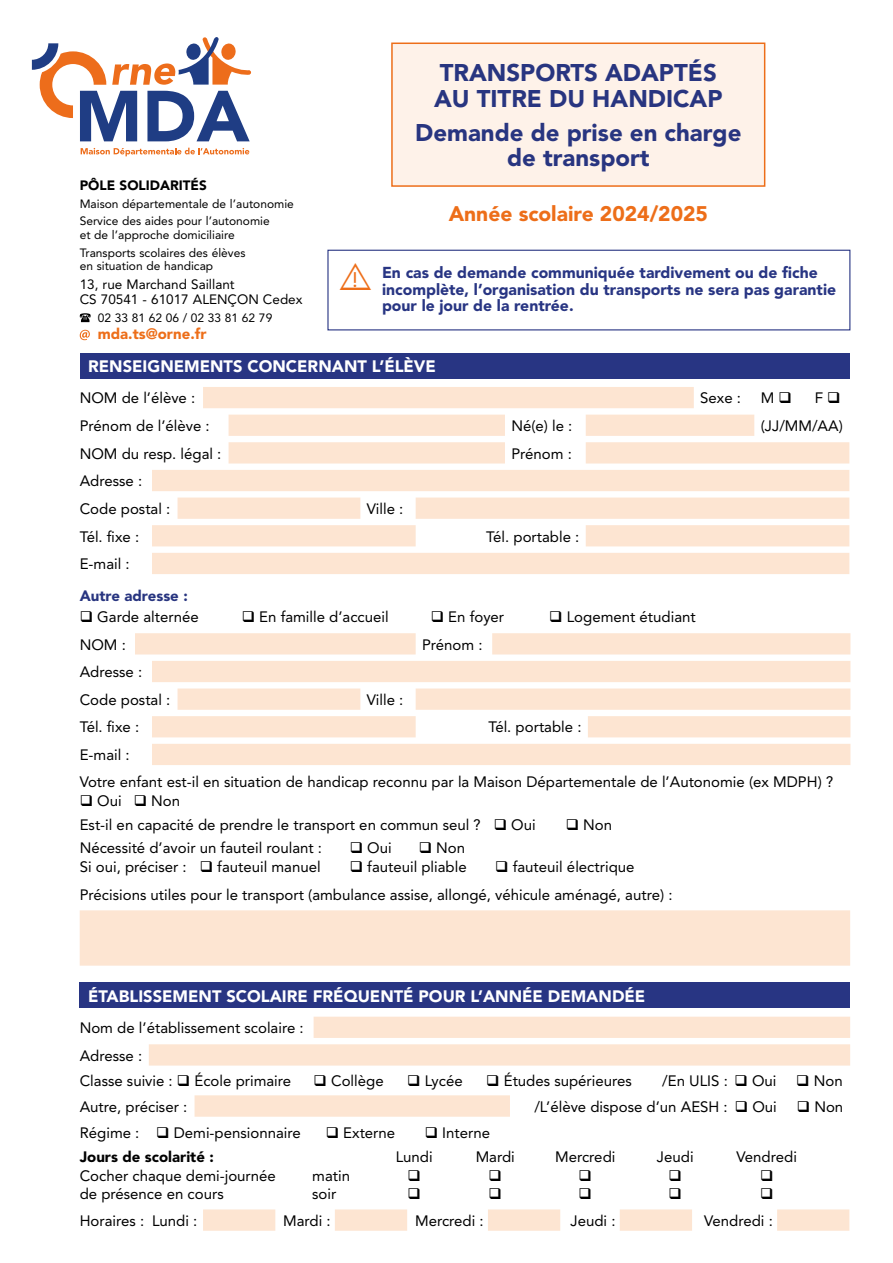
<style>
.page{position:relative;width:893px;height:1263px;background:#fff}
.page>*{position:absolute;margin:0;border:0;box-sizing:border-box;transform-origin:0 0}
.t1{font:900 24px/25.5px "Avenir LT Std";color:#283580}
.t2{font:900 21px "Avenir LT Std";color:#ed6e19}
.t3{font:900 16.5px "Avenir LT Std";color:#fff}
.t4{font:900 15.75px/16.5px "Avenir LT Std";color:#283583}
.t5{font:15px/27.6px "Avenir LT Std";color:#000}
.t6{font:900 15px "Avenir LT Std";color:#000}
.t7{font:900 15px "Avenir LT Std";color:#ed6e19}
.t8{font:900 15px "Avenir LT Std";color:#283580}
.t9{font:13.5px/15px "Avenir LT Std";color:#000}
.t10{font:900 13.5px "Avenir LT Std";color:#000}
.t11{font:12px/17.7px "Avenir LT Std";color:#000}
.s1{font-weight:400;font-size:21px;color:#ed6e19}
</style>
<div class="page">
<svg style="left:80px;top:313px;width:11px;height:9px"></svg>
<svg style="left:80px;top:330px;width:10px;height:10px"></svg>
<svg style="left:81px;top:148px;width:168px;height:8px"></svg>
<svg style="left:32px;top:37px;width:219px;height:104px"></svg>
<div style="left:392px;top:43px;width:373px;height:143px;background:#fef2e9"></div>
<div style="left:391px;top:43px;width:374px;height:144px;border:2px solid #ed6e19"></div>
<div style="left:80px;top:353px;width:769px;height:25px;background:#283583"></div>
<svg style="left:152px;top:387px;width:697px;height:187px;fill:#fde5d2"></svg>
<svg style="left:135px;top:633px;width:715px;height:132px;fill:#fde5d2"></svg>
<svg style="left:80px;top:910px;width:770px;height:207px;fill:#fde5d2"></svg>
<div style="left:80px;top:983px;width:770px;height:25px;background:#283583"></div>
<svg style="left:203px;top:1209px;width:646px;height:22px"></svg>
<div style="left:327px;top:250px;width:523px;height:80px;border:1px solid #283583"></div>
<p class="t10" style="left:80px;top:177px;width:129px">PÔLE SOLIDARITÉS</p>
<p class="t11" style="left:80px;top:195px;width:216px">Maison départementale de l’autonomie<br>Service des aides pour l’autonomie</p>
<p class="t11" style="left:80px;top:226px;width:167px">et de l’approche domiciliaire<br>Transports scolaires des élèves</p>
<p class="t11" style="left:80px;top:257px;width:135px">en situation de handicap</p>
<p class="t9" style="left:80px;top:277px;width:224px">13, rue Marchand Saillant<br>CS 70541 - 61017 ALENÇON Cedex</p>
<p class="t11" style="left:98px;top:309px;width:176px">02 33 81 62 06 / 02 33 81 62 79</p>
<p class="t7" style="left:98px;top:324px;width:110px">mda.ts@orne.fr</p>
<h1 class="t1" style="left:434px;top:60px;width:290px">TRANSPORTS ADAPTÉS<br>AU TITRE DU HANDICAP</h1>
<h1 class="t1" style="left:415px;top:120px;width:328px;text-align:center">Demande de prise en charge de transport</h1>
<h2 class="t2" style="left:449px;top:201px;width:261px">Année scolaire 2024/2025</h2>
<p class="t4" style="left:382px;top:264px;width:456px;text-indent:-30px"><span class="s1">!</span> En cas de demande communiquée tardivement ou de fiche incomplète, l’organisation du transports ne sera pas garantie pour le jour de la rentrée.</p>
<p class="t3" style="left:88px;top:356px;width:349px">RENSEIGNEMENTS CONCERNANT L’ÉLÈVE</p>
<p class="t5" style="left:80px;top:384px;width:117px">NOM de l’élève :</p>
<p class="t5" style="left:700px;top:384px;width:42px">Sexe :</p>
<p class="t5" style="left:761px;top:384px;width:33px">M ❑</p>
<p class="t5" style="left:815px;top:384px;width:27px">F ❑</p>
<p class="t5" style="left:80px;top:412px;width:132px">Prénom de l’élève :</p>
<p class="t5" style="left:511px;top:412px;width:63px">Né(e) le :</p>
<p class="t5" style="left:761px;top:412px;width:84px">(JJ/MM/AA)</p>
<p class="t5" style="left:80px;top:440px;width:143px">NOM du resp. légal :</p>
<p class="t5" style="left:511px;top:440px;width:62px">Prénom :</p>
<p class="t5" style="left:80px;top:467px;width:92px">Adresse :<br>Code postal :</p>
<p class="t5" style="left:367px;top:495px;width:38px">Ville :</p>
<p class="t5" style="left:80px;top:523px;width:61px">Tél. fixe :</p>
<p class="t5" style="left:486px;top:523px;width:95px">Tél. portable :</p>
<p class="t5" style="left:80px;top:550px;width:51px">E-mail :</p>
<p class="t8" style="left:80px;top:586px;width:110px">Autre adresse :</p>
<p class="t5" style="left:80px;top:603px;width:120px">❑ Garde alternée</p>
<p class="t5" style="left:242px;top:603px;width:148px">❑ En famille d’accueil</p>
<p class="t5" style="left:431px;top:603px;width:75px">❑ En foyer</p>
<p class="t5" style="left:549px;top:603px;width:148px">❑ Logement étudiant</p>
<p class="t5" style="left:80px;top:631px;width:48px">NOM :</p>
<p class="t5" style="left:422px;top:631px;width:62px">Prénom :</p>
<p class="t5" style="left:80px;top:658px;width:92px">Adresse :<br>Code postal :</p>
<p class="t5" style="left:367px;top:686px;width:38px">Ville :</p>
<p class="t5" style="left:80px;top:714px;width:61px">Tél. fixe :</p>
<p class="t5" style="left:488px;top:714px;width:95px">Tél. portable :</p>
<p class="t5" style="left:80px;top:742px;width:755px;line-height:26.7px">E-mail :<br>Votre enfant est-il en situation de handicap reconnu par la Maison Départementale de l’Autonomie (ex MDPH) ?</p>
<p class="t5" style="left:80px;top:789px;width:457px;line-height:23.5px">❑ Oui ❑ Non<br>Est-il en capacité de prendre le transport en commun seul ? ❑ Oui</p>
<p class="t5" style="left:566px;top:811px;width:48px">❑ Non</p>
<p class="t5" style="left:80px;top:834px;width:244px">Nécessité d’avoir un fauteil roulant :</p>
<p class="t5" style="left:350px;top:834px;width:43px">❑ Oui</p>
<p class="t5" style="left:419px;top:834px;width:48px">❑ Non</p>
<p class="t5" style="left:80px;top:853px;width:242px">Si oui, préciser : ❑ fauteuil manuel</p>
<p class="t5" style="left:350px;top:853px;width:118px">❑ fauteuil pliable</p>
<p class="t5" style="left:80px;top:853px;width:594px;text-indent:415px">❑ fauteuil électrique<br>Précisions utiles pour le transport (ambulance assise, allongé, véhicule aménagé, autre) :</p>
<p class="t3" style="left:88px;top:986px;width:559px">ÉTABLISSEMENT SCOLAIRE FRÉQUENTÉ POUR L’ANNÉE DEMANDÉE</p>
<p class="t5" style="left:80px;top:1014px;width:225px">Nom de l’établissement scolaire :<br>Adresse :</p>
<p class="t5" style="left:80px;top:1067px;width:213px">Classe suivie : ❑ École primaire</p>
<p class="t5" style="left:314px;top:1067px;width:72px">❑ Collège</p>
<p class="t5" style="left:407px;top:1067px;width:57px">❑ Lycée</p>
<p class="t5" style="left:486px;top:1067px;width:147px">❑ Études supérieures</p>
<p class="t5" style="left:662px;top:1067px;width:116px">/En ULIS : ❑ Oui</p>
<p class="t5" style="left:796px;top:1067px;width:48px">❑ Non</p>
<p class="t5" style="left:80px;top:1093px;width:109px">Autre, préciser :</p>
<p class="t5" style="left:534px;top:1093px;width:244px">/L’élève dispose d’un AESH : ❑ Oui</p>
<p class="t5" style="left:797px;top:1093px;width:48px">❑ Non</p>
<p class="t5" style="left:80px;top:1119px;width:223px">Régime : ❑ Demi-pensionnaire</p>
<p class="t5" style="left:326px;top:1119px;width:71px">❑ Externe</p>
<p class="t5" style="left:425px;top:1119px;width:67px">❑ Interne</p>
<p class="t6" style="left:80px;top:1148px;width:136px">Jours de scolarité :</p>
<p class="t5" style="left:396px;top:1143px;width:38px">Lundi</p>
<p class="t5" style="left:476px;top:1143px;width:41px">Mardi</p>
<p class="t5" style="left:555px;top:1143px;width:62px">Mercredi</p>
<p class="t5" style="left:657px;top:1143px;width:38px">Jeudi</p>
<p class="t5" style="left:737px;top:1143px;width:62px">Vendredi</p>
<p class="t5" style="left:80px;top:1162px;width:198px">Cocher chaque demi-journée</p>
<p class="t5" style="left:312px;top:1162px;width:39px">matin</p>
<p class="t5" style="left:80px;top:1180px;width:145px">de présence en cours</p>
<p class="t5" style="left:312px;top:1180px;width:26px">soir</p>
<p class="t5" style="left:80px;top:1207px;width:119px">Horaires : Lundi :</p>
<p class="t5" style="left:283px;top:1207px;width:49px">Mardi :</p>
<p class="t5" style="left:415px;top:1207px;width:70px">Mercredi :</p>
<p class="t5" style="left:570px;top:1207px;width:47px">Jeudi :</p>
<p class="t5" style="left:704px;top:1207px;width:70px">Vendredi :</p>
</div>
